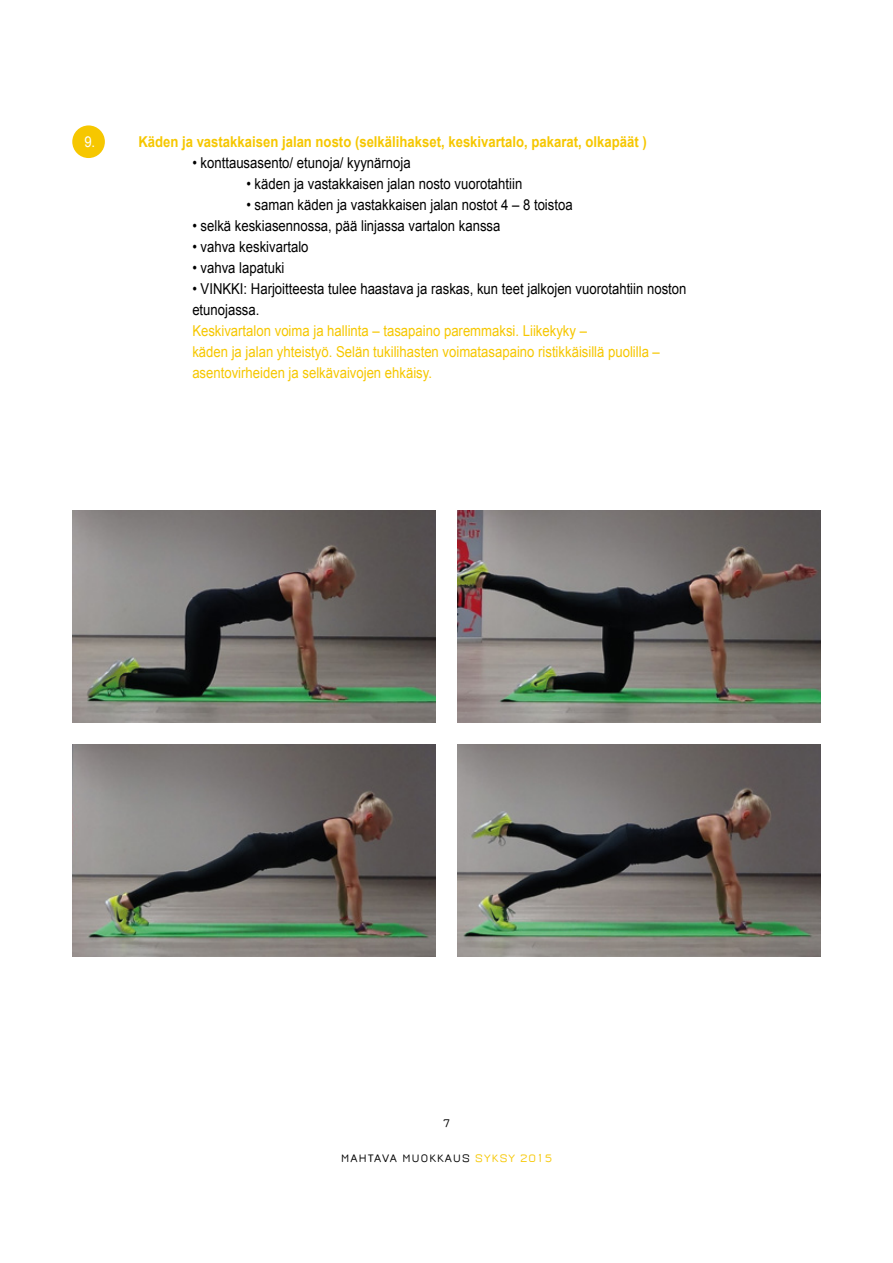
<style>
.page{position:relative;width:893px;height:1263px;background:#fff}
.page>*{position:absolute;margin:0;border:0;box-sizing:border-box;transform-origin:0 0}
.t1{font:15px/21px "Arial";color:#000;scale:.88 1}
.t2{font:15px/21px "Arial";color:#f6c700;scale:.88 1}
.t3{font:700 15px "Arial";color:#f6c700;scale:.88 1}
.t4{font:15px "Arial";color:#fff;scale:.88 1}
.t5{font:600 12px "Jura";letter-spacing:.1em;color:#000}
.s1{color:#f6c700}
</style>
<div class="page">
<div style="left:72px;top:125px;width:33px;height:33px;background:#f6c700;border-radius:50%"></div>
<img style="left:72px;top:510px;width:364px;height:213px">
<img style="left:72px;top:744px;width:364px;height:213px">
<img style="left:457px;top:510px;width:364px;height:213px">
<img style="left:457px;top:744px;width:364px;height:213px">
<p class="t4" style="left:84px;top:132px;width:14px">9.</p>
<p class="t3" style="left:138px;top:132px;width:579px">Käden ja vastakkaisen jalan nosto (selkälihakset, keskivartalo, pakarat, olkapäät )</p>
<p class="t1" style="left:192px;top:153px;width:250px">• konttausasento/ etunoja/ kyynärnoja</p>
<p class="t1" style="left:246px;top:174px;width:315px">• käden ja vastakkaisen jalan nosto vuorotahtiin</p>
<p class="t1" style="left:246px;top:195px;width:372px">• saman käden ja vastakkaisen jalan nostot 4 – 8 toistoa</p>
<p class="t1" style="left:192px;top:216px;width:352px">• selkä keskiasennossa, pää linjassa vartalon kanssa</p>
<p class="t1" style="left:192px;top:237px;width:134px">• vahva keskivartalo</p>
<p class="t1" style="left:192px;top:258px;width:106px">• vahva lapatuki</p>
<p class="t1" style="left:192px;top:279px;width:563px">• VINKKI: Harjoitteesta tulee haastava ja raskas, kun teet jalkojen vuorotahtiin noston etunojassa.</p>
<p class="t2" style="left:192px;top:321px;width:533px">Keskivartalon voima ja hallinta – tasapaino paremmaksi. Liikekyky –<br>käden ja jalan yhteistyö. Selän tukilihasten voimatasapaino ristikkäisillä puolilla – asentovirheiden ja selkävaivojen ehkäisy.</p>
<p class="t5" style="left:443px;top:1117px;width:8px">7</p>
<p class="t5" style="left:341px;top:1152px;width:212px">MAHTAVA MUOKKAUS <span class="s1">SYKSY 2015</span></p>
</div>
